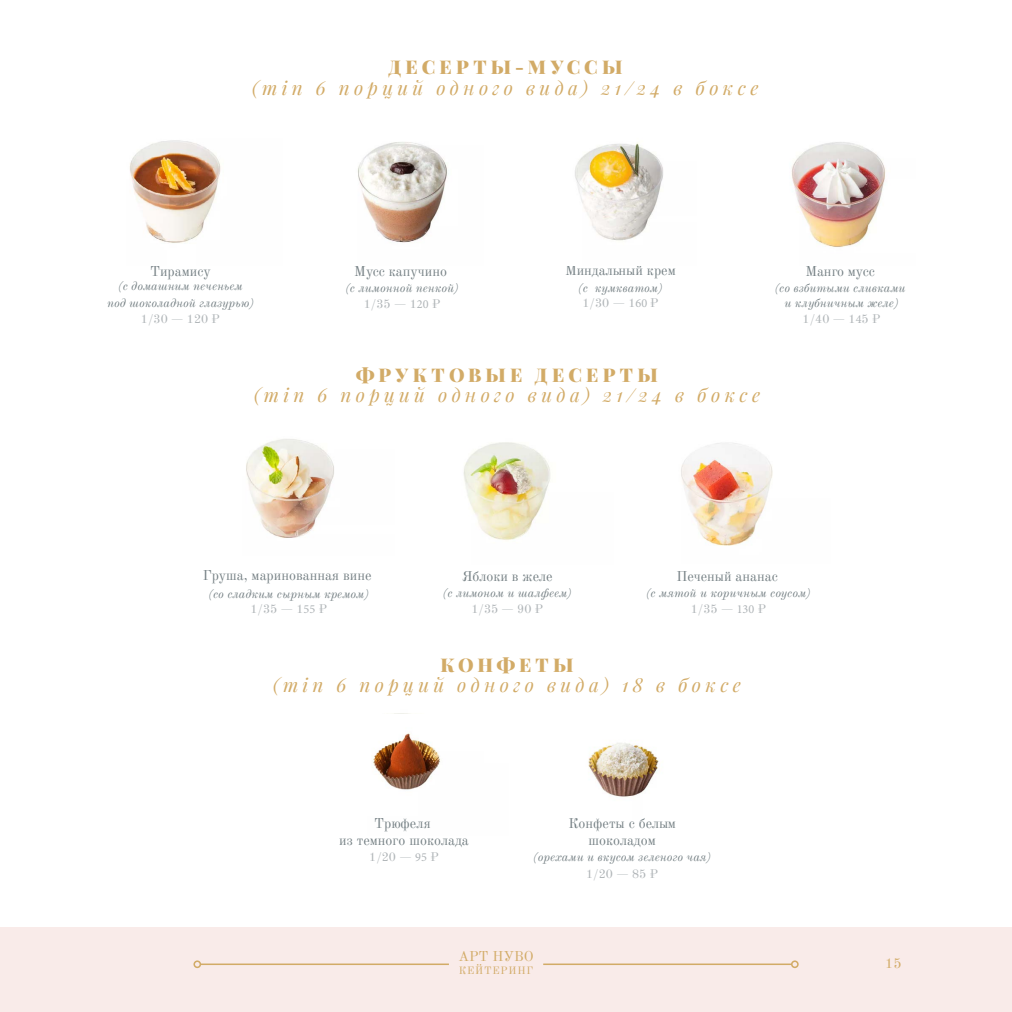
<style>
.page{position:relative;width:1012px;height:1012px;background:#fff}
.page>*{position:absolute;margin:0;border:0;box-sizing:border-box;transform-origin:0 0}
.t1{font:italic 18.9px "Playfair Display";letter-spacing:.23em;color:#d2ab67}
.t2{font:900 18.9px "Playfair Display";letter-spacing:.22em;color:#d2ab67}
.t3{font:14px/16.8px "Old Standard TT";color:#758084;text-align:center}
.t4{font:14px "Old Standard TT";color:#d2ab67}
.t5{font:italic 12.25px/15.6px "Old Standard TT";color:#758084;text-align:center}
.t6{font:12.25px "Old Standard TT";color:#afb4b7}
.t7{font:10.5px "Old Standard TT";letter-spacing:.08em;color:#d2ab67}
.s1{font-style:normal;color:#afb4b7}
.s2{font-family:"Minion Pro";font-style:normal;color:#afb4b7}
.s3{font-family:"Minion Pro"}
</style>
<div class="page">
<img style="left:246px;top:439px;width:88px;height:99px">
<img style="left:463px;top:442px;width:88px;height:98px">
<img style="left:681px;top:443px;width:92px;height:103px">
<img style="left:373px;top:733px;width:67px;height:57px">
<img style="left:588px;top:743px;width:71px;height:54px">
<img style="left:130px;top:140px;width:91px;height:103px">
<img style="left:358px;top:142px;width:89px;height:101px">
<img style="left:575px;top:142px;width:88px;height:99px">
<img style="left:791px;top:142px;width:95px;height:106px">
<div style="left:0;top:928px;width:1012px;height:84px;background:#f9ebe9"></div>
<hr style="left:200px;top:963px;width:249px;height:2px;background:#d2ab67">
<div style="left:193px;top:960px;width:8px;height:8px;border:2px solid #d2ab67;border-radius:50%"></div>
<hr style="left:543px;top:963px;width:249px;height:2px;background:#d2ab67">
<div style="left:791px;top:960px;width:8px;height:8px;border:2px solid #d2ab67;border-radius:50%"></div>
<h1 class="t2" style="left:388px;top:55px;width:236px">ДЕСЕРТЫ-МУССЫ</h1>
<h1 class="t1" style="left:252px;top:75px;width:508px">(min 6 порций одного вида) 21/24 в боксе</h1>
<p class="t3" style="left:150px;top:262px;width:62px">Тирамису</p>
<p class="t5" style="left:107px;top:277px;width:148px;line-height:16.4px">(с домашним печеньем<br>под шоколадной глазурью)</p>
<p class="t6" style="left:141px;top:310px;width:81px">1/30 — 120 ₽</p>
<p class="t3" style="left:354px;top:262px;width:94px">Мусс капучино</p>
<p class="t5" style="left:345px;top:279px;width:115px;line-height:16.1px">(с лимонной пенкой)<br><span class="s1">1/35 — 1</span><span class="s2">20</span> <span class="s1">₽</span></p>
<p class="t3" style="left:565px;top:261px;width:112px">Миндальный крем</p>
<p class="t5" style="left:578px;top:279px;width:86px">(с кумкватом)<br><span class="s1">1/30 — 1</span><span class="s2">60</span> <span class="s1">₽</span></p>
<p class="t3" style="left:805px;top:262px;width:71px">Манго мусс</p>
<p class="t5" style="left:775px;top:279px;width:132px">(со взбитыми сливками и клубничным желе)<br><span class="s1">1/40 — 1</span><span class="s2">4</span><span class="s1">5 ₽</span></p>
<h1 class="t2" style="left:356px;top:362px;width:303px">ФРУКТОВЫЕ ДЕСЕРТЫ</h1>
<h1 class="t1" style="left:254px;top:383px;width:508px">(min 6 порций одного вида) 21/24 в боксе</h1>
<p class="t3" style="left:203px;top:566px;width:170px">Груша, маринованная вине</p>
<p class="t5" style="left:209px;top:585px;width:162px">(со сладким сырным кремом)<br><span class="s1">1/35 — 1</span><span class="s2">55</span> <span class="s1">₽</span></p>
<p class="t3" style="left:462px;top:566px;width:92px">Яблоки в желе</p>
<p class="t5" style="left:443px;top:584px;width:130px">(с лимоном и шалфеем)</p>
<p class="t6" style="left:471px;top:600px;width:73px">1/35 — 90 ₽</p>
<p class="t3" style="left:676px;top:566px;width:103px">Печеный ананас</p>
<p class="t5" style="left:646px;top:584px;width:166px;line-height:16.1px">(с мятой и коричным соусом)<br><span class="s1">1/35 —</span> <span class="s2">130</span> <span class="s1">₽</span></p>
<h1 class="t2" style="left:441px;top:652px;width:135px">КОНФЕТЫ</h1>
<h1 class="t1" style="left:273px;top:673px;width:469px">(min 6 порций одного вида) 18 в боксе</h1>
<p class="t3" style="left:339px;top:814px;width:131px">Трюфеля<br>из темного шоколада</p>
<p class="t6" style="left:369px;top:847px;width:71px">1/20 — <span class="s3">95</span> ₽</p>
<p class="t3" style="left:568px;top:814px;width:109px">Конфеты с белым шоколадом</p>
<p class="t5" style="left:533px;top:849px;width:179px">(орехами и вкусом зеленого чая)</p>
<p class="t6" style="left:586px;top:864px;width:73px">1/20 — 85 ₽</p>
<p class="t4" style="left:458px;top:946px;width:77px">АРТ НУВО</p>
<p class="t7" style="left:459px;top:963px;width:76px">КЕЙТЕРИНГ</p>
<p class="t4" style="left:885px;top:952px;width:18px">15</p>
</div>
